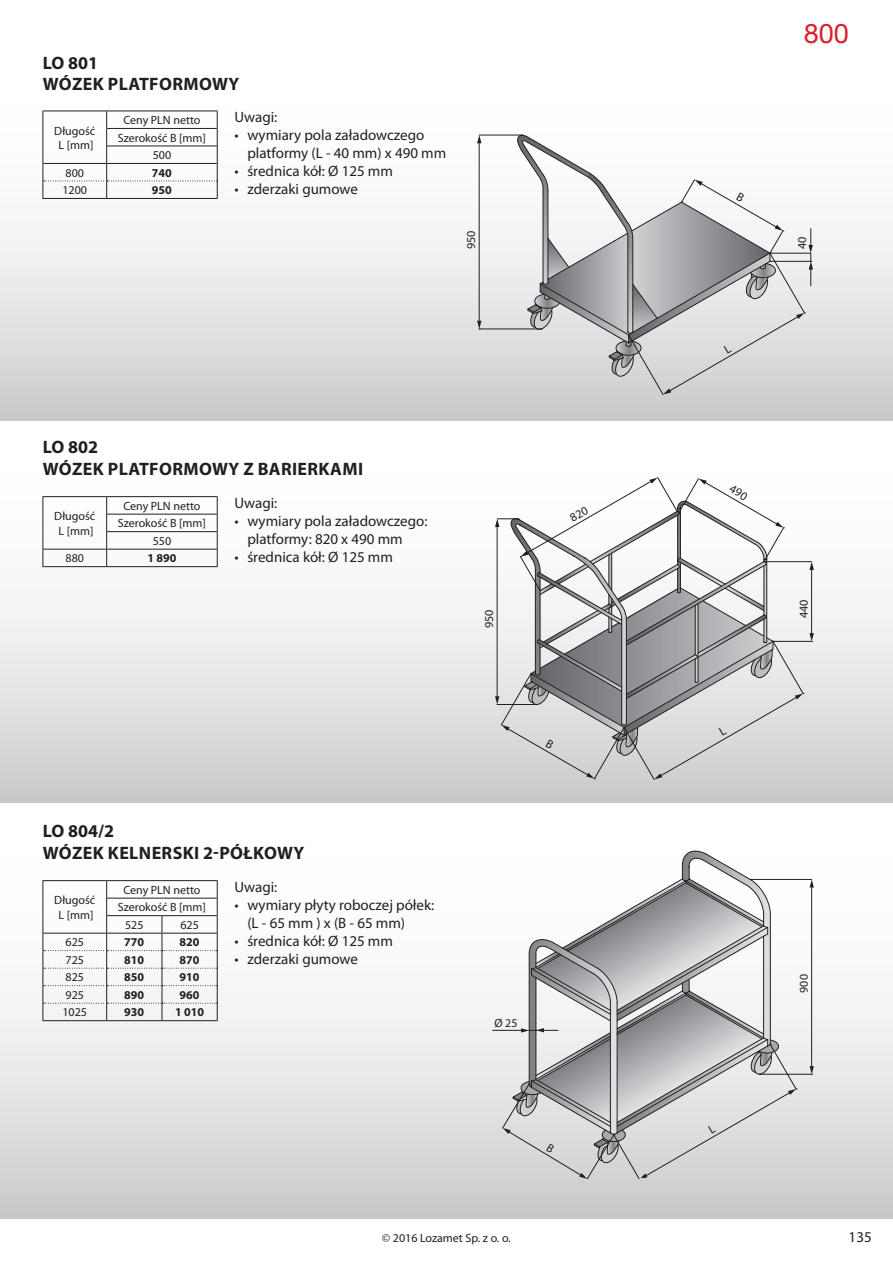
<style>
.page{position:relative;width:893px;height:1263px;background:#fff}
.page>*{position:absolute;margin:0;border:0;box-sizing:border-box;transform-origin:0 0}
.t1{font:27px "Helvetica Neue LT Pro";color:#da2128}
.t2{font:700 18px/21.6px "Myriad Pro";letter-spacing:.02em;color:#231f20}
.t3{font:15px/18px "Myriad Pro";color:#231f20}
.t4{font:12.15px "Myriad Pro";color:#231f20}
.t5{font:12px/17.5px "Myriad Pro";color:#231f20;text-align:center}
.t6{font:700 12px "Myriad Pro";color:#231f20}
.t7{font:11.85px "Myriad Pro";color:#231f20}
</style>
<div class="page">
<div style="left:0;top:55px;width:893px;height:366px;background:linear-gradient(to bottom,#fff,#d1d2d5)"></div>
<div style="left:0;top:421px;width:893px;height:383px;background:linear-gradient(to bottom,#fff,#d1d2d5)"></div>
<div style="left:0;top:804px;width:893px;height:414px;background:linear-gradient(to bottom,#fff,#d1d2d5)"></div>
<hr style="left:750px;top:879px;width:62px;height:1px;background:#231f20">
<hr style="left:759px;top:1074px;width:53px;height:1px;background:#231f20">
<hr style="left:811px;top:886px;width:1px;height:182px;background:#231f20">
<svg style="left:810px;top:879px;width:4px;height:8px"></svg>
<svg style="left:810px;top:1066px;width:4px;height:9px"></svg>
<hr style="left:493px;top:1030px;width:30px;height:1px;background:#231f20">
<hr style="left:43px;top:198px;width:64px;height:1px;background:#231f20">
<hr style="left:107px;top:198px;width:111px;height:1px;background:#231f20">
<svg style="left:43px;top:111px;width:175px;height:87px"></svg>
<hr style="left:107px;top:128px;width:110px;height:1px;background:#231f20">
<hr style="left:107px;top:146px;width:110px;height:1px;background:#231f20">
<hr style="left:107px;top:163px;width:110px;height:1px;background:#231f20">
<hr style="left:43px;top:566px;width:64px;height:1px;background:#231f20">
<hr style="left:107px;top:566px;width:111px;height:1px;background:#231f20">
<hr style="left:43px;top:496px;width:64px;height:1px;background:#231f20">
<svg style="left:43px;top:497px;width:1px;height:69px"></svg>
<hr style="left:43px;top:549px;width:64px;height:1px;background:#231f20">
<hr style="left:107px;top:496px;width:111px;height:1px;background:#231f20">
<svg style="left:106px;top:497px;width:1px;height:69px"></svg>
<svg style="left:217px;top:497px;width:1px;height:69px"></svg>
<hr style="left:107px;top:514px;width:110px;height:1px;background:#231f20">
<hr style="left:107px;top:531px;width:110px;height:1px;background:#231f20">
<hr style="left:107px;top:549px;width:110px;height:1px;background:#231f20">
<hr style="left:43px;top:1020px;width:64px;height:1px;background:#231f20">
<hr style="left:107px;top:1020px;width:55px;height:1px;background:#231f20">
<hr style="left:162px;top:1020px;width:56px;height:1px;background:#231f20">
<hr style="left:43px;top:880px;width:64px;height:1px;background:#231f20">
<hr style="left:107px;top:880px;width:55px;height:1px;background:#231f20">
<hr style="left:162px;top:880px;width:56px;height:1px;background:#231f20">
<svg style="left:43px;top:881px;width:175px;height:139px"></svg>
<hr style="left:107px;top:898px;width:55px;height:1px;background:#231f20">
<hr style="left:162px;top:898px;width:55px;height:1px;background:#231f20">
<hr style="left:107px;top:915px;width:55px;height:1px;background:#231f20">
<hr style="left:162px;top:915px;width:55px;height:1px;background:#231f20">
<hr style="left:107px;top:933px;width:55px;height:1px;background:#231f20">
<hr style="left:162px;top:933px;width:55px;height:1px;background:#231f20">
<hr style="left:479px;top:135px;width:43px;height:1px;background:#231f20">
<hr style="left:479px;top:329px;width:62px;height:1px;background:#231f20">
<hr style="left:479px;top:142px;width:1px;height:180px;background:#231f20">
<svg style="left:477px;top:135px;width:4px;height:8px"></svg>
<svg style="left:477px;top:321px;width:4px;height:9px"></svg>
<svg style="left:502px;top:847px;width:295px;height:332px"></svg>
<svg style="left:517px;top:135px;width:296px;height:260px"></svg>
<svg style="left:495px;top:477px;width:319px;height:303px"></svg>
<p class="t2" style="left:43px;top:52px;width:198px">LO 801<br>WÓZE K PLATFORMOWY</p>
<p class="t5" style="left:54px;top:123px;width:42px;line-height:14.4px">Długość<br>L [mm]</p>
<p class="t5" style="left:118px;top:111px;width:90px">Ceny PLN netto<br>Szerokość B [mm]<br>500</p>
<p class="t5" style="left:66px;top:164px;width:20px">800</p>
<p class="t6" style="left:152px;top:166px;width:21px">740</p>
<p class="t5" style="left:62px;top:181px;width:26px">1200</p>
<p class="t6" style="left:152px;top:183px;width:21px">950</p>
<p class="t3" style="left:235px;top:108px;width:44px">Uwagi:</p>
<p class="t3" style="left:247px;top:126px;width:200px;text-indent:-13px">• wymiary pola załadowczego platformy (L - 40 mm) x 490 mm</p>
<p class="t3" style="left:235px;top:162px;width:160px">• średnica kół: Ø 125 mm</p>
<p class="t3" style="left:235px;top:180px;width:125px">• zderzaki gumowe</p>
<p class="t4" style="left:463px;top:249px;width:20px;rotate:-90deg">950</p>
<p class="t2" style="left:43px;top:436px;width:322px">LO 802<br>WÓZEK PLATFORMOWY Z BARIERKAMI</p>
<p class="t5" style="left:54px;top:509px;width:42px;line-height:14.4px">Długość<br>L [mm]</p>
<p class="t5" style="left:118px;top:497px;width:90px">Ceny PLN netto<br>Szerokość B [mm]<br>550</p>
<p class="t5" style="left:66px;top:549px;width:20px">880</p>
<p class="t6" style="left:147px;top:552px;width:31px">1 890</p>
<p class="t3" style="left:235px;top:493px;width:44px">Uwagi:</p>
<p class="t3" style="left:247px;top:511px;width:182px;text-indent:-13px">• wymiary pola załadowczego: platformy: 820 x 490 mm</p>
<p class="t3" style="left:235px;top:547px;width:160px">• średnica kół: Ø 125 mm</p>
<p class="t4" style="left:482px;top:628px;width:20px;rotate:-90deg">950</p>
<p class="t2" style="left:43px;top:820px;width:263px">LO 804/2<br>WÓZE K KELNERS KI 2-PÓŁKOWY</p>
<p class="t5" style="left:54px;top:893px;width:42px;line-height:14.4px">Długość<br>L [mm]</p>
<p class="t5" style="left:123px;top:881px;width:79px">Ceny PLN netto</p>
<p class="t5" style="left:118px;top:898px;width:90px">Szerokość B [mm]</p>
<p class="t5" style="left:125px;top:916px;width:20px">525</p>
<p class="t5" style="left:180px;top:916px;width:20px">625</p>
<p class="t5" style="left:66px;top:933px;width:20px">625</p>
<p class="t6" style="left:124px;top:936px;width:21px">770</p>
<p class="t6" style="left:180px;top:936px;width:21px">820</p>
<p class="t5" style="left:66px;top:951px;width:20px">725</p>
<p class="t6" style="left:124px;top:953px;width:21px">810</p>
<p class="t6" style="left:180px;top:953px;width:21px">870</p>
<p class="t5" style="left:66px;top:968px;width:20px">825</p>
<p class="t6" style="left:124px;top:971px;width:21px">850</p>
<p class="t6" style="left:180px;top:971px;width:21px">910</p>
<p class="t5" style="left:66px;top:986px;width:20px">925</p>
<p class="t6" style="left:124px;top:988px;width:21px">890</p>
<p class="t6" style="left:180px;top:988px;width:21px">960</p>
<p class="t5" style="left:62px;top:1003px;width:26px">1025</p>
<p class="t6" style="left:124px;top:1006px;width:21px">930</p>
<p class="t6" style="left:175px;top:1006px;width:31px">1 010</p>
<p class="t3" style="left:235px;top:877px;width:44px">Uwagi:</p>
<p class="t3" style="left:247px;top:895px;width:188px;text-indent:-13px">• wymiary płyty roboczej półek: (L - 65 mm ) x (B - 65 mm)</p>
<p class="t3" style="left:235px;top:931px;width:160px">• średnica kół: Ø 125 mm</p>
<p class="t3" style="left:235px;top:949px;width:125px">• zderzaki gumowe</p>
<p class="t7" style="left:494px;top:1015px;width:24px">Ø 25</p>
<h1 class="t1" style="left:804px;top:18px;width:47px">800</h1>
<p class="t4" style="left:795px;top:249px;width:14px;rotate:-90deg">40</p>
<p class="t4" style="left:796px;top:618px;width:20px;rotate:-90deg">440</p>
<p class="t7" style="left:797px;top:993px;width:20px;rotate:-90deg">900</p>
<p class="t5" style="left:382px;top:1229px;width:130px">© 2016 Lozamet Sp. z o. o.</p>
<p class="t3" style="left:849px;top:1227px;width:25px">135</p>
</div>
